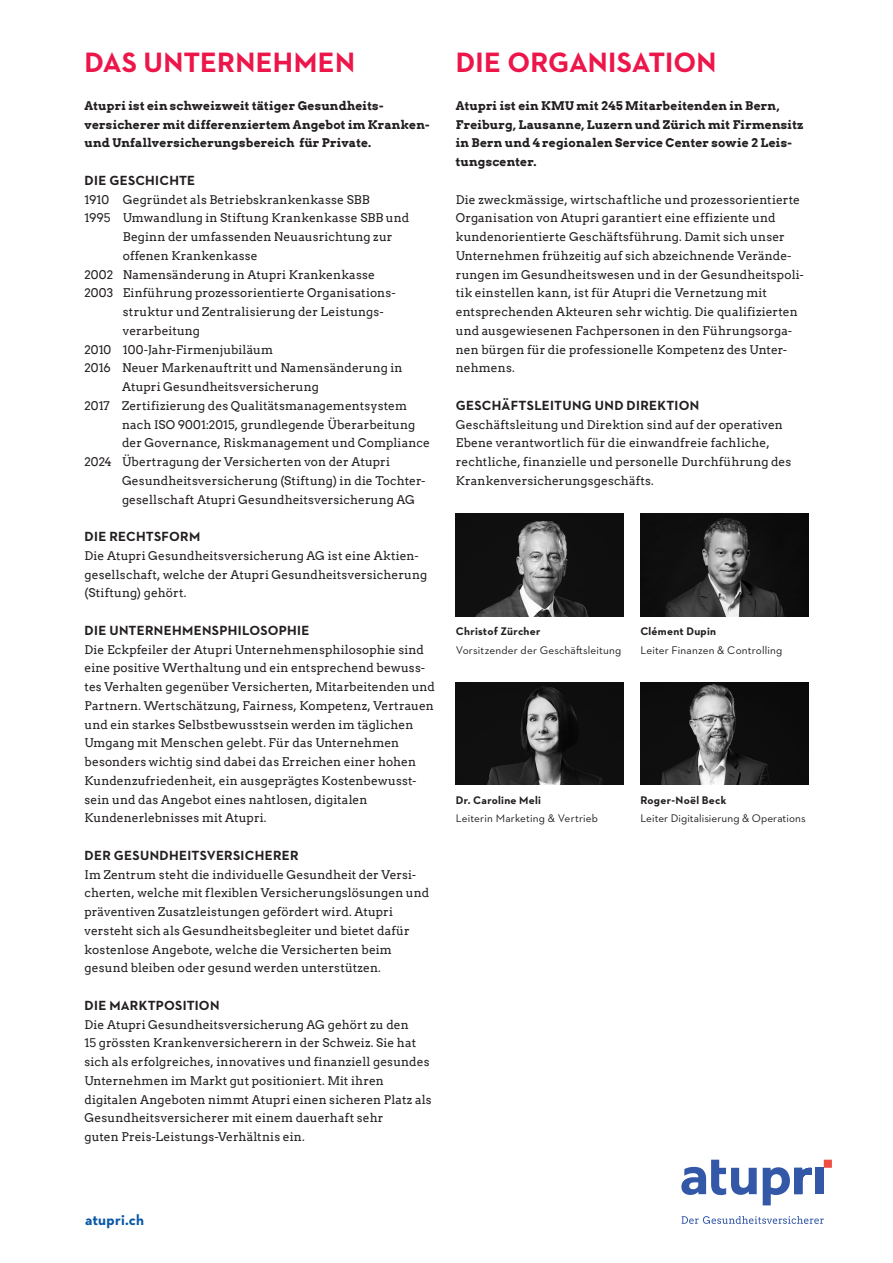
<style>
.page{position:relative;width:893px;height:1263px;background:#fff}
.page>*{position:absolute;margin:0;border:0;box-sizing:border-box;transform-origin:0 0}
._02_Lead{font:700 28.5px "Neutraface 2 Text";letter-spacing:.005em;color:#ed164a}
.t1{font:700 15px "Neutraface 2 Text";letter-spacing:.01em;color:#0757a7}
._04_Titel_H4{font:700 13.5px "Neutraface 2 Text";letter-spacing:.02em;color:#231f20}
._04_Lauftext{font:700 13.5px "Neutraface 2 Text";letter-spacing:.02em;color:#231f20}
._04_Lauftext-2{font:12px/18.8px "Arvo";letter-spacing:.005em;color:#231f20}
._04_Lauftext-3{font:700 12px/18.8px "Arvo";letter-spacing:.015em;color:#231f20}
._06_Tabellen_Lauftext{font:11.25px "Neutraface 2 Text";letter-spacing:.015em;color:#231f20}
._06_Tabellen_Lauftext-2{font:700 11.25px "Neutraface 2 Text";letter-spacing:.02em;color:#231f20}
</style>
<div class="page">
<svg style="left:824px;top:1160px;width:8px;height:8px"></svg>
<svg style="left:681px;top:1160px;width:76px;height:35px"></svg>
<svg style="left:763px;top:1167px;width:49px;height:38px"></svg>
<div style="left:816px;top:1168px;width:8px;height:26px;background:#3258a7"></div>
<svg style="left:682px;top:1216px;width:142px;height:8px"></svg>
<img style="left:456px;top:514px;width:168px;height:102px">
<img style="left:640px;top:514px;width:168px;height:102px">
<img style="left:456px;top:683px;width:168px;height:102px">
<img style="left:640px;top:683px;width:168px;height:102px">
<p class="_02_Lead" style="left:85px;top:44px;width:272px">DAS UNTERNEHMEN</p>
<p class="_04_Lauftext-3" style="left:85px;top:96px;width:346px">Atupri ist ein schweizweit tätiger Gesundheits&shy;versicherer mit differenziertem Angebot im Kranken&shy;und Unfallversicherungsbereich für Private.</p>
<p class="_04_Titel_H4" style="left:85px;top:172px;width:112px">DIE GESCHICHTE</p>
<p class="_04_Lauftext-2" style="left:85px;top:190px;width:287px">1910 Gegründet als Betriebskrankenkasse SBB</p>
<p class="_04_Lauftext-2" style="left:123px;top:209px;width:288px;text-indent:-38px">1995 Umwandlung in Stiftung Krankenkasse SBB und<br>Beginn der umfassenden Neuausrichtung zur offenen Krankenkasse</p>
<p class="_04_Lauftext-2" style="left:85px;top:265px;width:292px">2002 Namensänderung in Atupri Krankenkasse</p>
<p class="_04_Lauftext-2" style="left:123px;top:284px;width:274px;text-indent:-38px">2003 Einführung prozessorientierte Organisations&shy;struktur und Zentralisierung der Leistungs&shy;verarbeitung</p>
<p class="_04_Lauftext-2" style="left:85px;top:340px;width:190px">2010 100-Jahr-Firmenjubiläum</p>
<p class="_04_Lauftext-2" style="left:122px;top:359px;width:282px;text-indent:-38px">2016 Neuer Markenauftritt und Namensänderung in<br>Atupri Gesundheitsversicherung</p>
<p class="_04_Lauftext-2" style="left:85px;top:396px;width:324px">2017 Zertifizierung des Qualitätsmanagementsystem</p>
<p class="_04_Lauftext-2" style="left:122px;top:415px;width:309px">nach ISO 9001:2015, grundlegende Überarbeitung der Governance, Riskmanagement und Compliance</p>
<p class="_04_Lauftext-2" style="left:85px;top:452px;width:307px">2024 Übertragung der Versicherten von der Atupri</p>
<p class="_04_Lauftext-2" style="left:122px;top:471px;width:302px">Gesundheitsversicherung (Stiftung) in die Tochter&shy;gesellschaft Atupri Gesundheitsversicherung AG</p>
<p class="_04_Titel_H4" style="left:85px;top:528px;width:117px">DIE RECHTSFORM</p>
<p class="_04_Lauftext-2" style="left:85px;top:546px;width:344px">Die Atupri Gesundheitsversicherung AG ist eine Aktien&shy;gesellschaft, welche der Atupri Gesundheitsversicherung (Stiftung) gehört.</p>
<p class="_04_Titel_H4" style="left:85px;top:622px;width:226px">DIE UNTERNEHMENSPHILOSOPHIE</p>
<p class="_04_Lauftext-2" style="left:85px;top:640px;width:352px">Die Eckpfeiler der Atupri Unternehmensphilosophie sind eine positive Werthaltung und ein entsprechend bewuss&shy;tes Verhalten gegenüber Versicherten, Mitarbeitenden und Partnern. Wertschätzung, Fairness, Kompetenz, Vertrauen und ein starkes Selbstbewusstsein werden im täglichen Umgang mit Menschen gelebt. Für das Unternehmen</p>
<p class="_04_Lauftext-2" style="left:85px;top:752px;width:333px;text-align:justify">besonders wichtig sind dabei das Erreichen einer hohen Kundenzufriedenheit, ein ausgeprägtes Kostenbewusst&shy;sein und das Angebot eines nahtlosen, digitalen</p>
<p class="_04_Lauftext-2" style="left:85px;top:809px;width:184px">Kundenerlebnisses mit Atupri.</p>
<p class="_04_Lauftext" style="left:85px;top:847px;width:216px">DER GESUNDHEITSVERSICHERER</p>
<p class="_04_Lauftext-2" style="left:85px;top:865px;width:346px">Im Zentrum steht die individuelle Gesundheit der Versi&shy;cherten, welche mit flexiblen Versicherungslösungen und präventiven Zusatzleistungen gefördert wird. Atupri</p>
<p class="_04_Lauftext-2" style="left:85px;top:921px;width:327px">versteht sich als Gesundheitsbegleiter und bietet dafür kostenlose Angebote, welche die Versicherten beim</p>
<p class="_04_Lauftext-2" style="left:85px;top:959px;width:298px">gesund bleiben oder gesund werden unterstützen.</p>
<p class="_04_Titel_H4" style="left:85px;top:997px;width:136px">DIE MARKTPOSITION</p>
<p class="_04_Lauftext-2" style="left:85px;top:1015px;width:349px">Die Atupri Gesundheitsversicherung AG gehört zu den<br>15 grössten Krankenversicherern in der Schweiz. Sie hat sich als erfolgreiches, innovatives und finanziell gesundes Unternehmen im Markt gut positioniert. Mit ihren digitalen Angeboten nimmt Atupri einen sicheren Platz als Gesundheitsversicherer mit einem dauerhaft sehr<br>guten Preis-Leistungs-Verhältnis ein.</p>
<p class="_02_Lead" style="left:456px;top:44px;width:262px">DIE ORGANISATION</p>
<p class="_04_Lauftext-3" style="left:456px;top:96px;width:350px">Atupri ist ein KMU mit 245 Mitarbeitenden in Bern, Freiburg, Lausanne, Luzern und Zürich mit Firmensitz in Bern und 4 regionalen Service Center sowie 2 Leis&shy;tungscenter.</p>
<p class="_04_Lauftext-2" style="left:456px;top:190px;width:349px">Die zweckmässige, wirtschaftliche und prozessorientierte Organisation von Atupri garantiert eine effiziente und kundenorientierte Geschäftsführung. Damit sich unser Unternehmen frühzeitig auf sich abzeichnende Verände&shy;rungen im Gesundheitswesen und in der Gesundheitspoli&shy;tik einstellen kann, ist für Atupri die Vernetzung mit entsprechenden Akteuren sehr wichtig. Die qualifizierten und ausgewiesenen Fachpersonen in den Führungsorga&shy;nen bürgen für die professionelle Kompetenz des Unter&shy;nehmens.</p>
<p class="_04_Titel_H4" style="left:456px;top:397px;width:245px">GESCHÄFTSLEITUNG UND DIREKTION</p>
<p class="_04_Lauftext-2" style="left:456px;top:415px;width:337px">Geschäftsleitung und Direktion sind auf der operativen Ebene verantwortlich für die einwandfreie fachliche, rechtliche, finanzielle und personelle Durchführung des Krankenversicherungsgeschäfts.</p>
<p class="_06_Tabellen_Lauftext-2" style="left:456px;top:624px;width:86px">Christof Zürcher</p>
<p class="_06_Tabellen_Lauftext-2" style="left:640px;top:624px;width:77px">Clément Dupin</p>
<p class="_06_Tabellen_Lauftext" style="left:456px;top:643px;width:167px">Vorsitzender der Geschäftsleitung</p>
<p class="_06_Tabellen_Lauftext" style="left:640px;top:643px;width:144px">Leiter Finanzen &amp; Controlling</p>
<p class="_06_Tabellen_Lauftext-2" style="left:456px;top:792px;width:87px">Dr. Caroline Meli</p>
<p class="_06_Tabellen_Lauftext-2" style="left:640px;top:792px;width:87px">Roger-Noël Beck</p>
<p class="_06_Tabellen_Lauftext" style="left:456px;top:811px;width:144px">Leiterin Marketing &amp; Vertrieb</p>
<p class="_06_Tabellen_Lauftext" style="left:640px;top:811px;width:167px">Leiter Digitalisierung &amp; Operations</p>
<p class="t1" style="left:85px;top:1210px;width:61px">atupri.ch</p>
</div>
